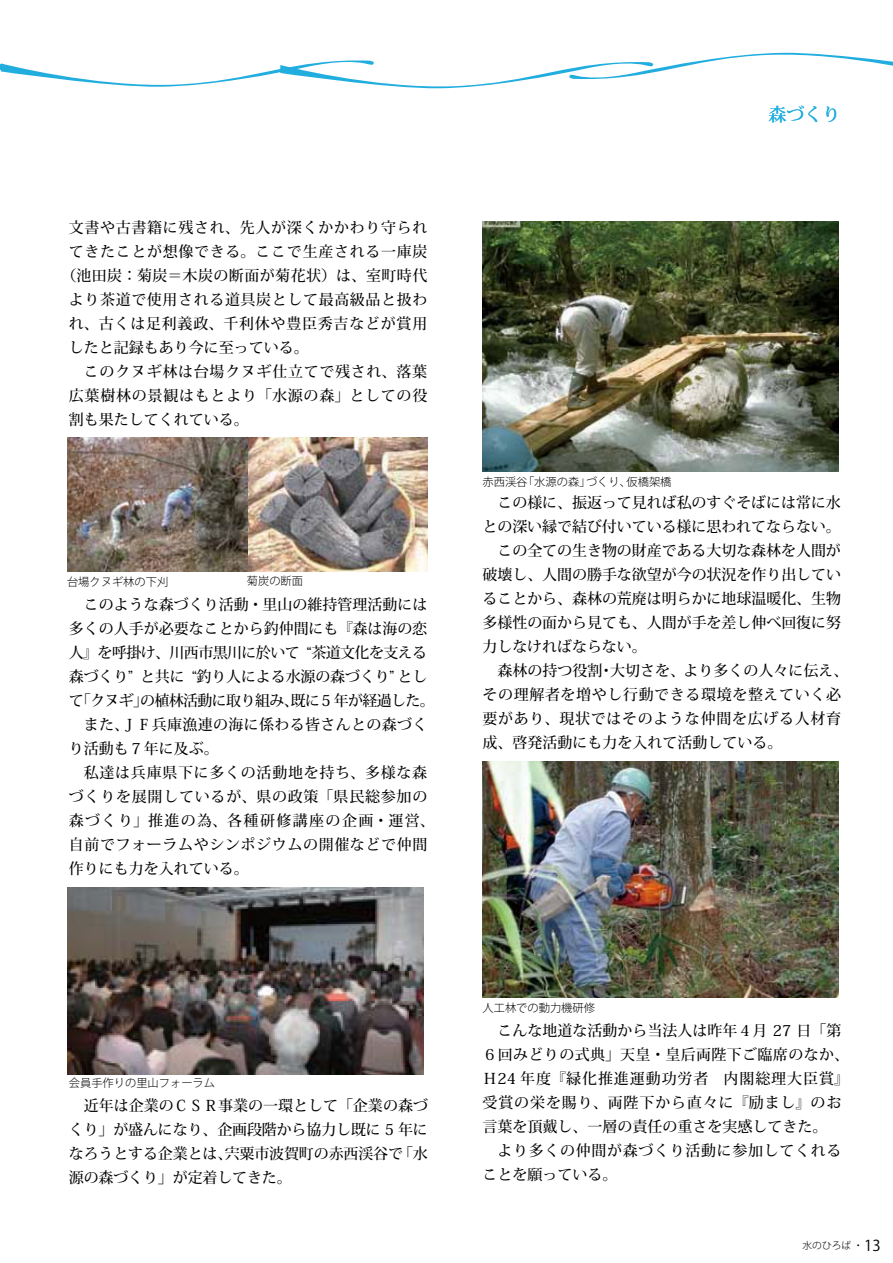
<style>
.page{position:relative;width:893px;height:1263px;background:#fff}
.page>*{position:absolute;margin:0;border:0;box-sizing:border-box;transform-origin:0 0}
.t1{font:500 18px "Koz Min Pro";color:#21aedf}
.t2{font:500 15px/24px "Koz Min Pro";color:#000}
.t3{font:500 15px/24px "Koz Min Pro";letter-spacing:.025em;color:#000}
.t4{font:500 15px "Koz Min Pro";letter-spacing:.045em;color:#000}
.t5{font:500 15px "Koz Min Pro";letter-spacing:.04em;color:#000}
.t6{font:500 15px "Koz Min Pro";letter-spacing:.05em;color:#000}
.t7{font:500 15px "Koz Min Pro";letter-spacing:.03em;color:#000}
.t8{font:300 11.25px "Koz Go Pro";color:#000}
.t9{font:300 9.75px "Koz Go Pro";color:#000}
.s1{font-weight:400;font-size:15px}
</style>
<div class="page">
<svg style="left:0;top:52px;width:893px;height:37px"></svg>
<img style="left:67px;top:887px;width:356px;height:188px">
<img style="left:67px;top:438px;width:361px;height:133px">
<img style="left:483px;top:221px;width:355px;height:251px">
<img style="left:483px;top:762px;width:355px;height:235px">
<p class="t4" style="left:69px;top:216px;width:360px">文書や古書籍に残され、先人が深くかかわり守られ</p>
<p class="t4" style="left:69px;top:240px;width:360px">てきたことが想像できる。ここで生産される一庫炭</p>
<p class="t7" style="left:61px;top:264px;width:367px">（池田炭：菊炭＝木炭の断面が菊花状）は、室町時代</p>
<p class="t5" style="left:69px;top:288px;width:360px">より茶道で使用される道具炭として最高級品と扱わ</p>
<p class="t6" style="left:69px;top:312px;width:360px">れ、古くは足利義政、千利休や豊臣秀吉などが賞用</p>
<p class="t2" style="left:69px;top:335px;width:242px">したと記録もあり今に至っている。</p>
<p class="t4" style="left:69px;top:360px;width:360px">　このクヌギ林は台場クヌギ仕立てで残され、落葉</p>
<p class="t6" style="left:69px;top:384px;width:360px">広葉樹林の景観はもとより「水源の森」としての役</p>
<p class="t2" style="left:69px;top:407px;width:182px">割も果たしてくれている。</p>
<p class="t8" style="left:67px;top:575px;width:125px">台場クヌギ林の下刈　　</p>
<p class="t8" style="left:247px;top:574px;width:58px">菊炭の断面</p>
<p class="t2" style="left:69px;top:591px;width:368px;text-indent:15px">このような森づくり活動・里山の維持管理活動には多くの人手が必要なことから釣仲間にも『森は海の恋人』を呼掛け、川西市黒川に於いて “茶道文化を支える森づくり” と共に “釣り人による水源の森づくり” として「クヌギ」の植林活動に取り組み、既に5 年が経過した。　また、ＪＦ兵庫漁連の海に係わる皆さんとの森づくり活動も７年に及ぶ。<br>　私達は兵庫県下に多くの活動地を持ち、多様な森づくりを展開しているが、県の政策「県民総参加の森づくり」推進の為、各種研修講座の企画・運営、自前でフォーラムやシンポジウムの開催などで仲間作りにも力を入れている。</p>
<p class="t8" style="left:69px;top:1076px;width:148px">会員手作りの里山フォーラム</p>
<p class="t2" style="left:69px;top:1092px;width:361px;text-align:justify;text-indent:15px">近年は企業のＣＳＲ事業の一環として「企業の森づくり」が盛んになり、企画段階から協力し既に 5 年になろうとする企業とは、宍粟市波賀町の赤西渓谷で「水源の森づくり」が定着してきた。</p>
<p class="t1" style="left:768px;top:101px;width:73px">森づくり</p>
<p class="t8" style="left:483px;top:475px;width:190px">赤西渓谷「水源の森」づくり、仮橋架橋</p>
<p class="t2" style="left:498px;top:489px;width:345px">この様に、振返って見れば私のすぐそばには常に水</p>
<p class="t2" style="left:483px;top:513px;width:360px">との深い縁で結び付いている様に思われてならない。</p>
<p class="t2" style="left:498px;top:537px;width:345px">この全ての生き物の財産である大切な森林を人間が</p>
<p class="t2" style="left:483px;top:561px;width:360px">破壊し、人間の勝手な欲望が今の状況を作り出してい</p>
<p class="t2" style="left:483px;top:585px;width:360px">ることから、森林の荒廃は明らかに地球温暖化、生物</p>
<p class="t2" style="left:483px;top:609px;width:360px">多様性の面から見ても、人間が手を差し伸べ回復に努</p>
<p class="t2" style="left:483px;top:633px;width:166px">力しなければならない。</p>
<p class="t2" style="left:483px;top:657px;width:367px">　森林の持つ役割・大切さを、より多くの人々に伝え、</p>
<p class="t5" style="left:483px;top:683px;width:360px">その理解者を増やし行動できる環境を整えていく必</p>
<p class="t4" style="left:483px;top:707px;width:360px">要があり、現状ではそのような仲間を広げる人材育</p>
<p class="t2" style="left:483px;top:729px;width:301px">成、啓発活動にも力を入れて活動している。</p>
<p class="t8" style="left:483px;top:1000px;width:114px">人工林での動力機研修</p>
<p class="t3" style="left:483px;top:1017px;width:368px">　こんな地道な活動から当法人は昨年４月 27 日「第<br>６回みどりの式典」天皇・皇后両陛下ご臨席のなか、<br>Ｈ24 年度『緑化推進運動功労者　内閣総理大臣賞』受賞の栄を賜り、両陛下から直々に『励まし』のお言葉を頂戴し、一層の責任の重さを実感してきた。<br>　より多くの仲間が森づくり活動に参加してくれることを願っている。</p>
<p class="t9" style="left:802px;top:1239px;width:80px">水のひろば ・<span class="s1">13</span></p>
</div>
